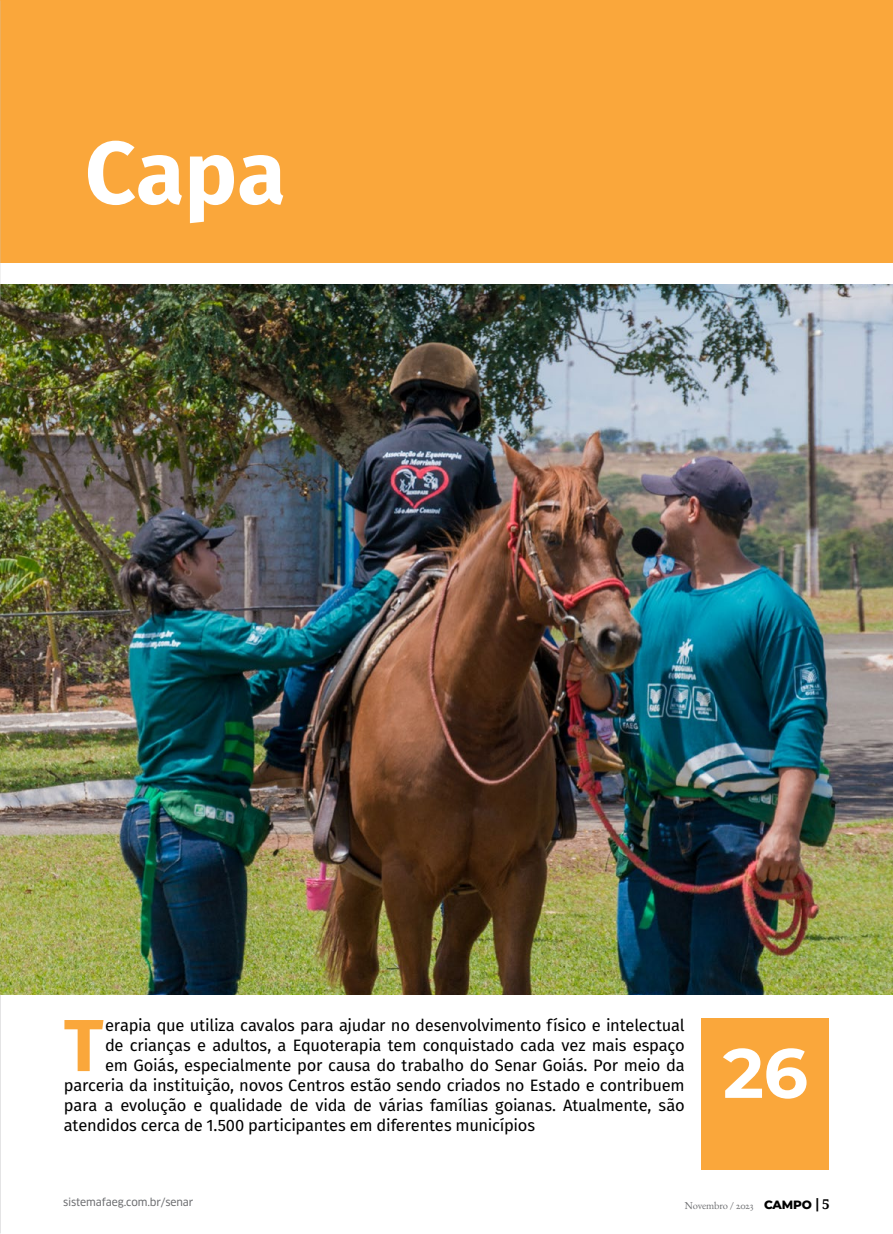
<style>
.page{position:relative;width:893px;height:1234px;background:#fff}
.page>*{position:absolute;margin:0;border:0;box-sizing:border-box;transform-origin:0 0}
.t1{font:700 88.5px "Fira Sans";color:#fff}
.t2{font:700 73.65px "Fira Sans";color:#faa73b}
.t3{font:700 69.6px "Montserrat";color:#fff}
.t4{font:16.5px "Fira Sans";letter-spacing:-.015em;color:#000}
.t5{font:10.5px "Clan OSF News";letter-spacing:-.01em;color:#6d6e71}
.t6{font:10.5px "EB Garamond 12";letter-spacing:-.01em;color:#6d6e71}
.s1{font-family:"Montserrat";font-weight:800;font-size:12px;color:#000}
.s2{font-family:"Clan OSF";font-weight:700;font-size:13.5px;color:#000}
.s3{font-family:"Droid Serif";font-weight:700;font-size:13.5px;color:#000}
</style>
<div class="page">
<div style="left:0;top:0;width:893px;height:263px;background:#faa73b"></div>
<img style="left:0;top:734px;width:1px;height:499px">
<img style="left:0;top:284px;width:893px;height:710px">
<img style="left:0;top:0;width:1px;height:304px">
<hr style="left:0;top:221px;width:1px;height:83px;background:#005c3c">
<hr style="left:0;top:1124px;width:1px;height:109px;background:#005c3c">
<div style="left:702px;top:1018px;width:127px;height:151px;background:#faa73b"></div>
<h1 class="t1" style="left:85px;top:98px;width:202px">Capa</h1>
<h2 class="t2" style="left:64px;top:983px;width:41px">T</h2>
<p class="t4" style="left:105px;top:1012px;width:581px">erapia que utiliza cavalos para ajudar no desenvolvimento físico e intelectual</p>
<p class="t4" style="left:105px;top:1032px;width:581px">de crianças e adultos, a Equoterapia tem conquistado cada vez mais espaço</p>
<p class="t4" style="left:105px;top:1052px;width:581px">em Goiás, especialmente por causa do trabalho do Senar Goiás. Por meio da</p>
<p class="t4" style="left:64px;top:1072px;width:622px">parceria da instituição, novos Centros estão sendo criados no Estado e contribuem</p>
<p class="t4" style="left:64px;top:1092px;width:622px">para a evolução e qualidade de vida de várias famílias goianas. Atualmente, são</p>
<p class="t4" style="left:64px;top:1111px;width:473px">atendidos cerca de 1.500 participantes em diferentes municípios</p>
<h3 class="t3" style="left:723px;top:1022px;width:87px">26</h3>
<p class="t5" style="left:63px;top:1195px;width:132px">sistemafaeg.com.br/senar</p>
<p class="t6" style="left:685px;top:1198px;width:146px">Novembro / 2023 <span class="s1">CAMPO</span> <span class="s2">|</span> <span class="s3">5</span></p>
</div>
